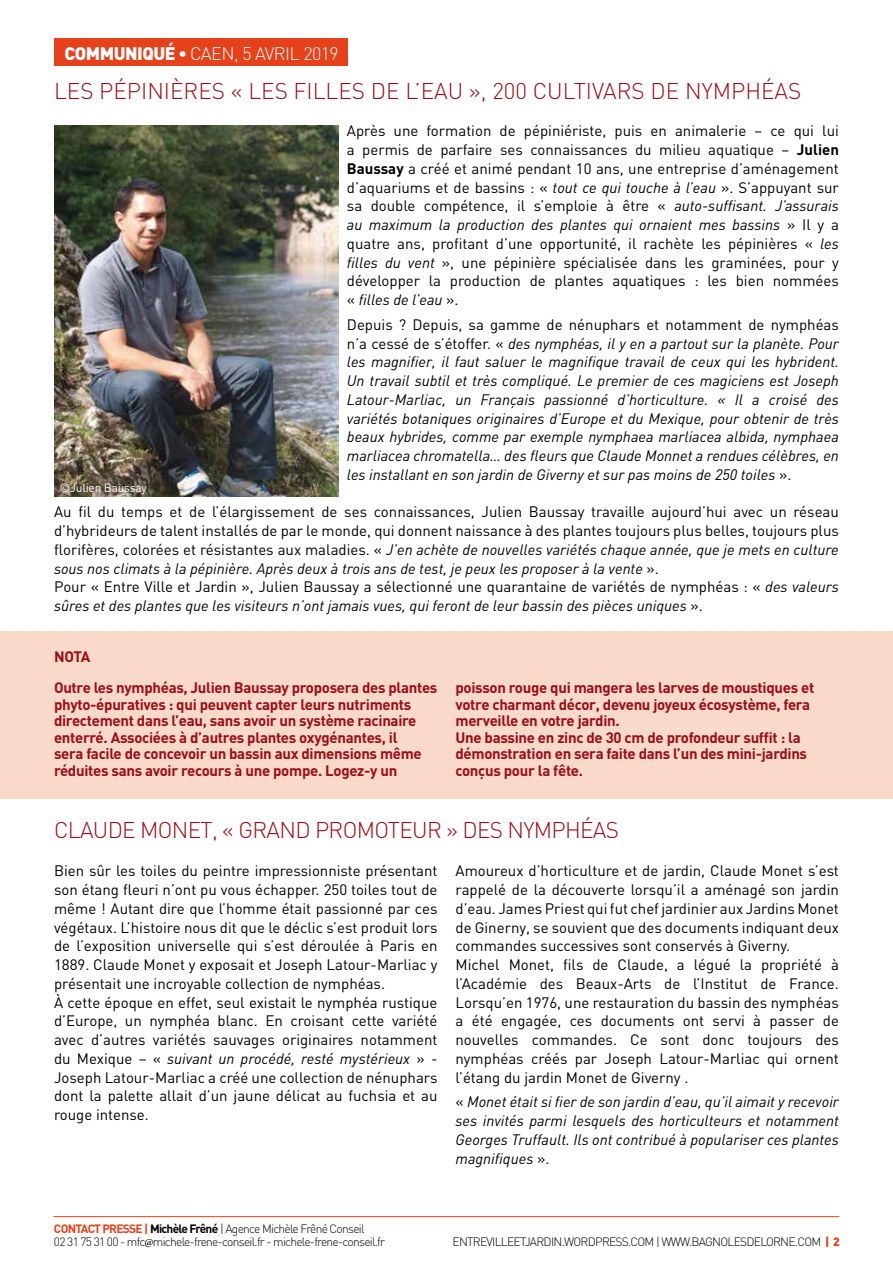
<style>
.page{position:relative;width:893px;height:1263px;background:#fff}
.page>*{position:absolute;margin:0;border:0;box-sizing:border-box;transform-origin:0 0}
.t1{font:300 22.5px "DIN";color:#9d0c17}
.t2{font:300 22.5px "DIN";letter-spacing:-.03em;color:#9d0c17}
.t3{font:300 18px "DIN";letter-spacing:-.03em;color:#fff}
.t4{font:15px/18.8px "DIN";color:#000}
.t5{font:italic 15px/18.8px "DIN";color:#000;text-align:justify}
.t6{font:700 15px/16.5px "DIN";letter-spacing:-.02em;color:#9d0c17}
.t7{font:300 12px/13.5px "DIN";letter-spacing:-.06em;color:#000}
.t8{font:12px "DIN";letter-spacing:-.02em;color:#fff}
.s1{font-weight:900}
.s2{font-weight:700}
.s3{font-style:italic}
.s4{font-style:normal}
.s5{font-weight:700;color:#e6411a}
.s6{font-family:"Minion Pro";font-weight:400}
.s7{font-weight:900;color:#e6411a}
</style>
<div class="page">
<hr style="left:54px;top:1216px;width:785px;height:1px;background:#e6411a">
<div style="left:0;top:631px;width:893px;height:168px;background:#f9d9ca"></div>
<img style="left:54px;top:125px;width:284px;height:372px">
<div style="left:54px;top:38px;width:294px;height:28px;background:#e6411a"></div>
<p class="t3" style="left:64px;top:42px;width:276px"><span class="s1">COMMUNIQUÉ •</span> CAEN, 5 AVRIL 2019</p>
<h1 class="t1" style="left:54px;top:77px;width:749px">LES PÉPINIÈRES « LES FILLES DE L’EAU », 200 CULTIVARS DE NYMPHÉAS</h1>
<p class="t4" style="left:347px;top:121px;width:494px;text-align:justify">Après une formation de pépiniériste, puis en animalerie – ce qui lui a permis de parfaire ses connaissances du milieu aquatique – <span class="s2">Julien Baussay</span> a créé et animé pendant 10 ans, une entreprise d’aménagement d’aquariums et de bassins : « <span class="s3">tout ce qui touche à l’eau</span> ». S’appuyant sur sa double compétence, il s’emploie à être « <span class="s3">auto-suffisant. J’assurais au maximum la production des plantes qui ornaient mes bassins</span> » Il y a quatre ans, profitant d’une opportunité, il rachète les pépinières « <span class="s3">les filles du vent</span> », une pépinière spécialisée dans les graminées, pour y développer la production de plantes aquatiques : les bien nommées « <span class="s3">filles de l’eau</span> ».</p>
<p class="t5" style="left:347px;top:315px;width:494px"><span class="s4">Depuis ? Depuis, sa gamme de nénuphars et notamment de nymphéas n’a cessé de s’étoffer. «</span> des nymphéas, il y en a partout sur la planète. Pour les magnifier, il faut saluer le magnifique travail de ceux qui les hybrident.<br>Un travail subtil et très compliqué. Le premier de ces magiciens est Joseph Latour-Marliac, un Français passionné d’horticulture. « Il a croisé des variétés botaniques originaires d’Europe et du Mexique, pour obtenir de très beaux hybrides, comme par exemple nymphaea marliacea albida, nymphaea marliacea chromatella… des fleurs que Claude Monnet a rendues célèbres, en les installant en son jardin de Giverny et sur pas moins de 250 toiles <span class="s4">».</span></p>
<p class="t4" style="left:54px;top:502px;width:786px">Au fil du temps et de l’élargissement de ses connaissances, Julien Baussay travaille aujourd’hui avec un réseau d’hybrideurs de talent installés de par le monde, qui donnent naissance à des plantes toujours plus belles, toujours plus florifères, colorées et résistantes aux maladies. « <span class="s3">J’en achète de nouvelles variétés chaque année, que je mets en culture sous nos climats à la pépinière. Après deux à trois ans de test, je peux les proposer à la vente</span> ».<br>Pour « Entre Ville et Jardin », Julien Baussay a sélectionné une quarantaine de variétés de nymphéas : « <span class="s3">des valeurs sûres et des plantes que les visiteurs n’ont jamais vues, qui feront de leur bassin des pièces uniques</span> ».</p>
<p class="t8" style="left:60px;top:480px;width:89px">©Julien Baussay</p>
<p class="t6" style="left:54px;top:647px;width:38px">NOTA</p>
<p class="t6" style="left:54px;top:679px;width:385px">Outre les nymphéas, Julien Baussay proposera des plantes phyto-épuratives : qui peuvent capter leurs nutriments directement dans l’eau, sans avoir un système racinaire enterré. Associées à d’autres plantes oxygénantes, il<br>sera facile de concevoir un bassin aux dimensions même réduites sans avoir recours à une pompe. Logez-y un</p>
<p class="t6" style="left:455px;top:679px;width:360px">poisson rouge qui mangera les larves de moustiques et votre charmant décor, devenu joyeux écosystème, fera merveille en votre jardin.<br>Une bassine en zinc de 30 cm de profondeur suffit : la démonstration en sera faite dans l’un des mini-jardins conçus pour la fête.</p>
<h1 class="t2" style="left:54px;top:816px;width:566px">CLAUDE MONET, « GRAND PROMOTEUR » DES NYMPHÉAS</h1>
<p class="t4" style="left:54px;top:861px;width:385px">Bien sûr les toiles du peintre impressionniste présentant son étang fleuri n’ont pu vous échapper. 250 toiles tout de même ! Autant dire que l’homme était passionné par ces végétaux. L’histoire nous dit que le déclic s’est produit lors de l’exposition universelle qui s’est déroulée à Paris en 1889. Claude Monet y exposait et Joseph Latour-Marliac y présentait une incroyable collection de nymphéas.<br>À cette époque en effet, seul existait le nymphéa rustique d’Europe, un nymphéa blanc. En croisant cette variété avec d’autres variétés sauvages originaires notamment du Mexique – « <span class="s3">suivant un procédé, resté mystérieux</span> » - Joseph Latour-Marliac a créé une collection de nénuphars dont la palette allait d’un jaune délicat au fuchsia et au rouge intense.</p>
<p class="t4" style="left:455px;top:861px;width:385px">Amoureux d’horticulture et de jardin, Claude Monet s’est rappelé de la découverte lorsqu’il a aménagé son jardin d’eau. James Priest qui fut chef jardinier aux Jardins Monet de Ginerny, se souvient que des documents indiquant deux commandes successives sont conservés à Giverny.<br>Michel Monet, fils de Claude, a légué la propriété à l’Académie des Beaux-Arts de l’Institut de France.<br>Lorsqu’en 1976, une restauration du bassin des nymphéas a été engagée, ces documents ont servi à passer de nouvelles commandes. Ce sont donc toujours des nymphéas créés par Joseph Latour-Marliac qui ornent l’étang du jardin Monet de Giverny .</p>
<p class="t5" style="left:455px;top:1092px;width:385px"><span class="s4">«</span> Monet était si fier de son jardin d’eau, qu’il aimait y recevoir ses invités parmi lesquels des horticulteurs et notamment Georges Truffault. Ils ont contribué à populariser ces plantes magnifiques <span class="s4">».</span></p>
<p class="t7" style="left:54px;top:1221px;width:333px"><span class="s5">CONTACT PRESSE |</span> <span class="s2">Michèle Frêné</span> | Agence Michèle Frêné Conseil<br>02 31 75 31 00 - mfc<span class="s6">@</span>michele-frene-conseil.fr - michele-frene-conseil.fr</p>
<p class="t7" style="left:453px;top:1234px;width:389px">ENTREVILLEETJARDIN.WORDPRESS.COM | WWW.BAGNOLESDELORNE.COM <span class="s7">| 2</span></p>
</div>
